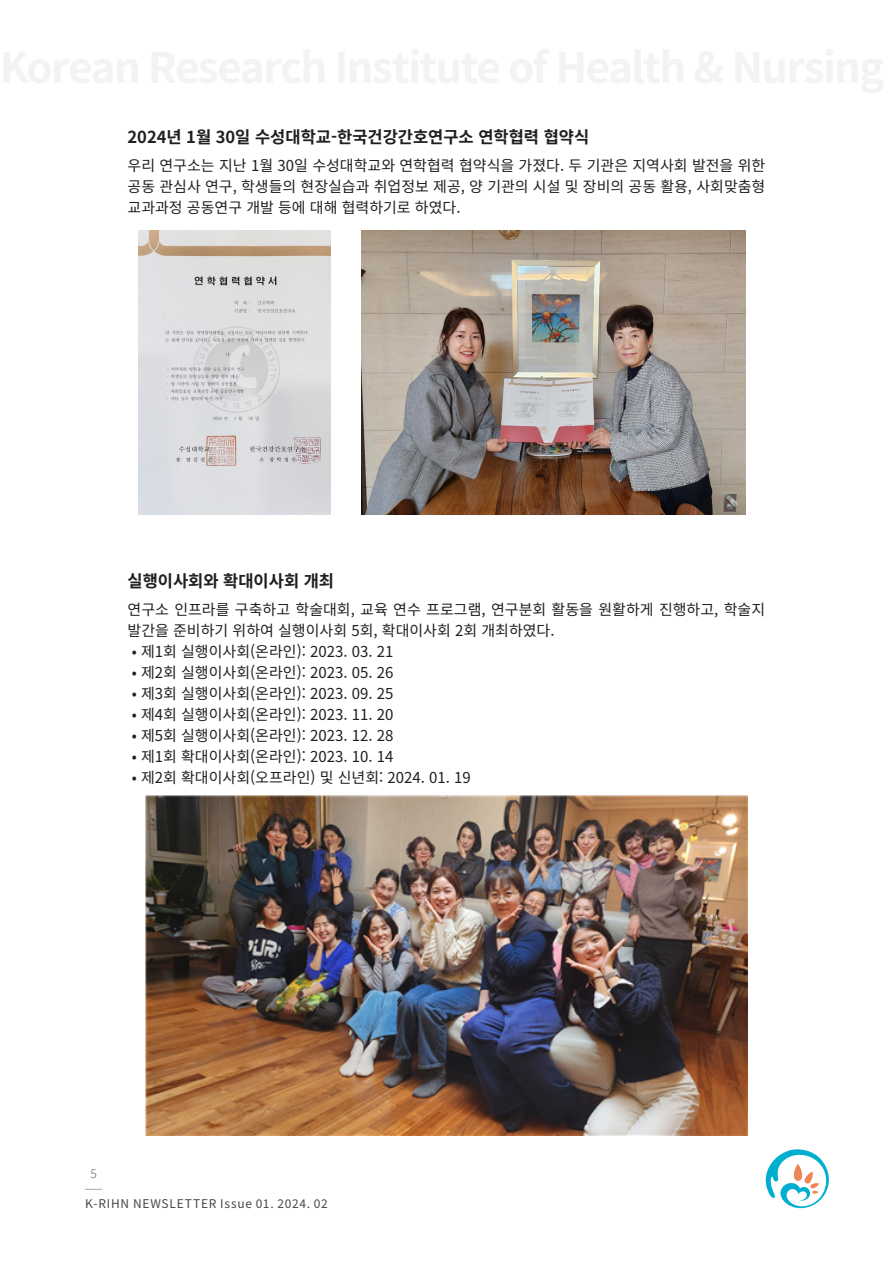
<style>
.page{position:relative;width:893px;height:1263px;background:#fff}
.page>*{position:absolute;margin:0;border:0;box-sizing:border-box;transform-origin:0 0}
.t1{font:100 16.5px "Noto Sans KR";color:#231f20}
.t2{font:15px/21px "Noto Sans KR";color:#231f20;text-align:justify}
.t3{font:12px "Noto Sans KR";letter-spacing:.06em;color:#464748}
.t4{font:100 12px "Noto Sans KR";color:#464748}
</style>
<div class="page">
<svg style="left:85px;top:1189px;width:17px;height:1px"></svg>
<svg style="left:765px;top:1149px;width:64px;height:60px"></svg>
<img style="left:139px;top:231px;width:192px;height:284px">
<img style="left:362px;top:231px;width:383px;height:284px">
<img style="left:145px;top:796px;width:603px;height:339px">
<p class="t1" style="left:128px;top:128px;width:463px">2024년 1월 30일 수성대학교-한국건강간호연구소 연학협력 협약식</p>
<p class="t2" style="left:128px;top:155px;width:639px">우리 연구소는 지난 1월 30일 수성대학교와 연학협력 협약식을 가졌다. 두 기관은 지역사회 발전을 위한 공동 관심사 연구, 학생들의 현장실습과 취업정보 제공, 양 기관의 시설 및 장비의 공동 활용, 사회맞춤형 교과과정 공동연구 개발 등에 대해 협력하기로 하였다.</p>
<p class="t1" style="left:128px;top:572px;width:208px">실행이사회와 확대이사회 개최</p>
<p class="t2" style="left:128px;top:599px;width:639px">연구소 인프라를 구축하고 학술대회, 교육 연수 프로그램, 연구분회 활동을 원활하게 진행하고, 학술지 발간을 준비하기 위하여 실행이사회 5회, 확대이사회 2회 개최하였다.</p>
<p class="t2" style="left:132px;top:641px;width:263px">• 제1회 실행이사회(온라인): 2023. 03. 21</p>
<p class="t2" style="left:132px;top:662px;width:263px">• 제2회 실행이사회(온라인): 2023. 05. 26</p>
<p class="t2" style="left:132px;top:683px;width:263px">• 제3회 실행이사회(온라인): 2023. 09. 25</p>
<p class="t2" style="left:132px;top:704px;width:263px">• 제4회 실행이사회(온라인): 2023. 11. 20</p>
<p class="t2" style="left:132px;top:725px;width:263px">• 제5회 실행이사회(온라인): 2023. 12. 28</p>
<p class="t2" style="left:132px;top:746px;width:263px">• 제1회 확대이사회(온라인): 2023. 10. 14</p>
<p class="t2" style="left:132px;top:767px;width:341px">• 제2회 확대이사회(오프라인) 및 신년회: 2024. 01. 19</p>
<p class="t4" style="left:90px;top:1167px;width:8px">5</p>
<p class="t3" style="left:85px;top:1197px;width:244px">K-RIHN NEWSLETTER Issue 01. 2024. 02</p>
</div>
